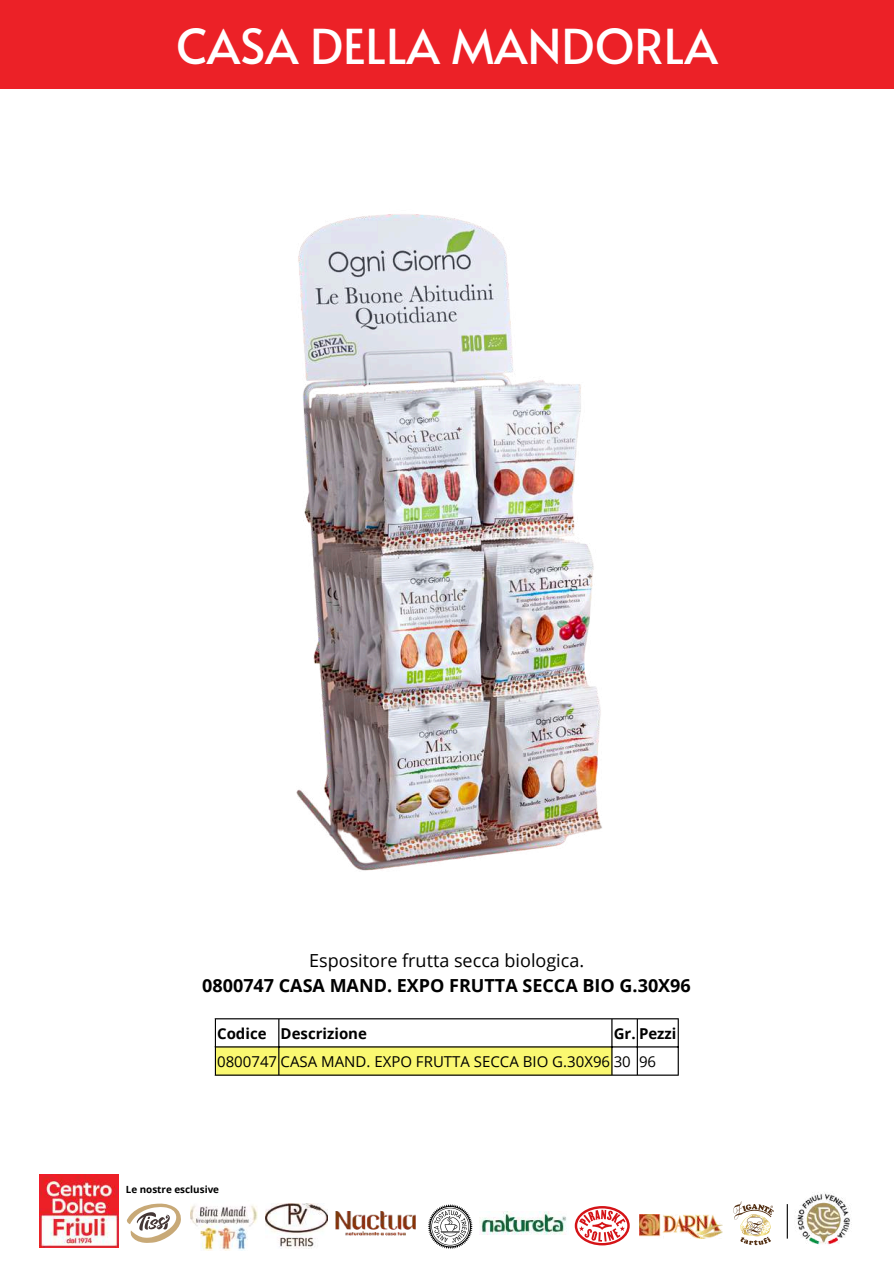
<style>
.page{position:relative;width:894px;height:1264px;background:#fff}
.page>*{position:absolute;margin:0;border:0;box-sizing:border-box;transform-origin:0 0}
.t1{font:48px "Alata";color:#fff}
.t2{font:700 18px "Open Sans";color:#000}
.t3{font:18px "Open Sans";color:#000}
.t4{font:15px "Open Sans";color:#000}
.t5{font:700 15px "Open Sans";color:#000}
.t6{font:700 9.9px "Open Sans";color:#000}
</style>
<div class="page">
<div style="left:0;top:0;width:893px;height:89px;background:#ec2127"></div>
<img style="left:190px;top:1205px;width:67px;height:45px">
<img style="left:479px;top:1211px;width:88px;height:23px">
<svg style="left:127px;top:1203px;width:54px;height:39px"></svg>
<svg style="left:574px;top:1206px;width:55px;height:39px"></svg>
<svg style="left:733px;top:1201px;width:40px;height:44px"></svg>
<svg style="left:428px;top:1204px;width:44px;height:45px"></svg>
<img style="left:335px;top:1211px;width:81px;height:25px">
<img style="left:639px;top:1214px;width:83px;height:24px">
<img style="left:40px;top:1174px;width:78px;height:73px">
<img style="left:265px;top:1203px;width:62px;height:45px">
<img style="left:797px;top:1192px;width:55px;height:53px">
<hr style="left:786px;top:1204px;width:1px;height:34px;background:#000">
<div style="left:216px;top:1047px;width:395px;height:27px;background:#faf871"></div>
<hr style="left:215px;top:1019px;width:1px;height:55px;background:#000">
<hr style="left:278px;top:1019px;width:1px;height:55px;background:#000">
<hr style="left:611px;top:1019px;width:1px;height:55px;background:#000">
<hr style="left:636px;top:1019px;width:1px;height:55px;background:#000">
<hr style="left:677px;top:1019px;width:1px;height:55px;background:#000">
<hr style="left:215px;top:1018px;width:463px;height:1px;background:#000">
<hr style="left:215px;top:1046px;width:463px;height:1px;background:#000">
<hr style="left:215px;top:1074px;width:463px;height:1px;background:#000">
<img style="left:296px;top:214px;width:306px;height:657px">
<h1 class="t1" style="left:176px;top:11px;width:543px">CASA DELLA MANDORLA</h1>
<p class="t3" style="left:309px;top:947px;width:276px">Espositore frutta secca biologica.</p>
<p class="t2" style="left:202px;top:972px;width:490px">0800747 CASA MAND. EXPO FRUTTA SECCA BIO G.30X96</p>
<p class="t5" style="left:217px;top:1022px;width:151px">Codice Descrizione</p>
<p class="t5" style="left:613px;top:1022px;width:64px">Gr. Pezzi</p>
<p class="t4" style="left:217px;top:1050px;width:440px">0800747 CASA MAND. EXPO FRUTTA SECCA BIO G.30X96 30 96</p>
<p class="t6" style="left:126px;top:1182px;width:95px">Le nostre esclusive</p>
</div>
